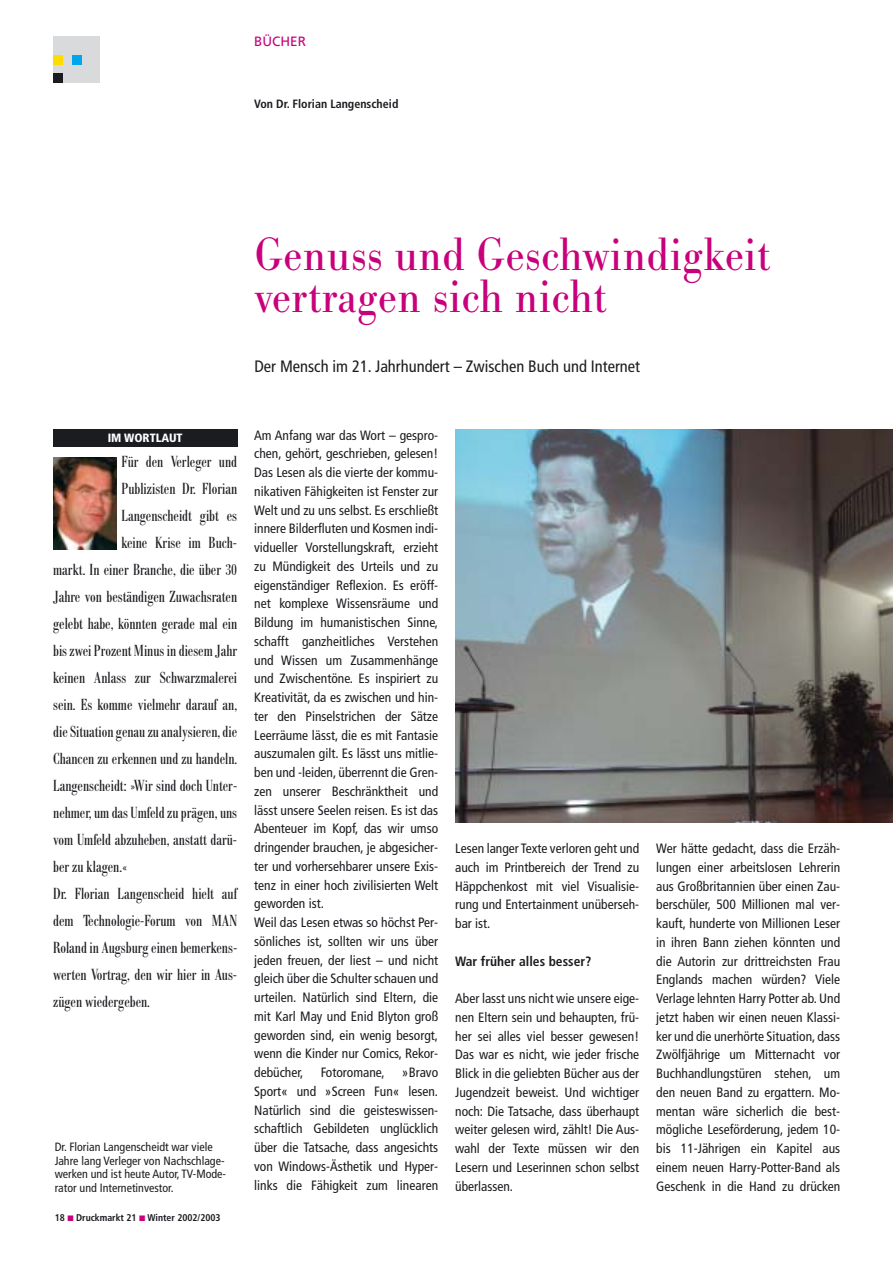
<style>
.page{position:relative;width:893px;height:1263px;background:#fff}
.page>*{position:absolute;margin:0;border:0;box-sizing:border-box;transform-origin:0 0}
.t1{font:48px/42px "Bodoni Nr 1 SB";color:#c8007b;scale:.9 1}
.t2{font:16.5px "Bodoni Nr 1 SB Con";color:#1b1c20}
.t3{font:condensed 16.5px "Frutiger";color:#1b1c20}
.t4{font:condensed 13.5px/18.8px "Frutiger";color:#1b1c20;text-align:justify}
.t5{font:700 condensed 13.5px "Frutiger";color:#1b1c20}
.t6{font:13.5px "Frutiger";color:#c8007b}
.t7{font:condensed 12px/13.5px "Frutiger";color:#1b1c20}
.t8{font:700 condensed 12px "Frutiger";color:#1b1c20}
.t9{font:900 condensed 12px "Frutiger";color:#fff}
.t10{font:700 condensed 9.75px "Frutiger";color:#1b1c20}
</style>
<div class="page">
<div style="left:53px;top:429px;width:184px;height:18px;background:#1b1c20"></div>
<div style="left:53px;top:36px;width:47px;height:47px;background:#d8dadc"></div>
<div style="left:72px;top:55px;width:9px;height:9px;background:#00a6eb"></div>
<div style="left:53px;top:74px;width:10px;height:9px;background:#1b1c20"></div>
<div style="left:53px;top:55px;width:10px;height:9px;background:#ffdc00"></div>
<img style="left:455px;top:429px;width:437px;height:394px">
<img style="left:53px;top:457px;width:64px;height:93px">
<p class="t6" style="left:254px;top:36px;width:53px">BÜCHER</p>
<p class="t8" style="left:254px;top:99px;width:146px">Von Dr. Florian Langenscheid</p>
<h1 class="t1" style="left:254px;top:239px;width:575px">Genuss und Geschwindigkeit vertragen sich nicht</h1>
<p class="t3" style="left:254px;top:359px;width:387px">Der Mensch im 21. Jahrhundert – Zwischen Buch und Internet</p>
<p class="t9" style="left:108px;top:433px;width:76px">IM WORTLAUT</p>
<p class="t2" style="left:121px;top:455px;width:117px">Für den Verleger und</p>
<p class="t2" style="left:121px;top:482px;width:117px">Publizisten Dr. Florian</p>
<p class="t2" style="left:121px;top:509px;width:117px">Langenscheidt gibt es</p>
<p class="t2" style="left:121px;top:536px;width:117px">keine Krise im Buch-</p>
<p class="t2" style="left:53px;top:563px;width:185px">markt. In einer Branche, die über 30</p>
<p class="t2" style="left:53px;top:590px;width:185px">Jahre von beständigen Zuwachsraten</p>
<p class="t2" style="left:53px;top:617px;width:185px">gelebt habe, könnten gerade mal ein</p>
<p class="t2" style="left:53px;top:644px;width:185px">bis zwei Prozent Minus in diesem Jahr</p>
<p class="t2" style="left:53px;top:671px;width:185px">keinen Anlass zur Schwarzmalerei</p>
<p class="t2" style="left:53px;top:698px;width:185px">sein. Es komme vielmehr darauf an,</p>
<p class="t2" style="left:53px;top:725px;width:185px">die Situation genau zu analysieren, die</p>
<p class="t2" style="left:53px;top:752px;width:185px">Chancen zu erkennen und zu handeln.</p>
<p class="t2" style="left:53px;top:779px;width:185px">Langenscheidt: »Wir sind doch Unter-</p>
<p class="t2" style="left:53px;top:806px;width:185px">nehmer, um das Umfeld zu prägen, uns</p>
<p class="t2" style="left:53px;top:833px;width:185px">vom Umfeld abzuheben, anstatt darü-</p>
<p class="t2" style="left:53px;top:860px;width:76px">ber zu klagen.«</p>
<p class="t2" style="left:53px;top:887px;width:185px">Dr. Florian Langenscheid hielt auf</p>
<p class="t2" style="left:53px;top:914px;width:185px">dem Technologie-Forum von MAN</p>
<p class="t2" style="left:53px;top:941px;width:185px">Roland in Augsburg einen bemerkens-</p>
<p class="t2" style="left:53px;top:968px;width:185px">werten Vortrag, den wir hier in Aus-</p>
<p class="t2" style="left:53px;top:995px;width:98px">zügen wiedergeben.</p>
<p class="t7" style="left:55px;top:1141px;width:173px">Dr. Florian Langenscheidt war viele Jahre lang Verleger von Nachschlage&shy;werken und ist heute Autor, TV-Mode&shy;rator und Internetinvestor.</p>
<p class="t10" style="left:55px;top:1213px;width:167px">18 Druckmarkt 21 Winter 2002/2003</p>
<p class="t4" style="left:254px;top:427px;width:185px;text-align:left">Am Anfang war das Wort – gespro&shy;chen, gehört, geschrieben, gelesen!<br>Das Lesen als die vierte der kommu&shy;nikativen Fähigkeiten ist Fenster zur Welt und zu uns selbst. Es erschließt innere Bilderfluten und Kosmen indi&shy;vidueller Vorstellungskraft, erzieht zu Mündigkeit des Urteils und zu eigenständiger Reflexion. Es eröff&shy;net komplexe Wissensräume und Bildung im humanistischen Sinne, schafft ganzheitliches Verstehen und Wissen um Zusammenhänge und Zwischentöne. Es inspiriert zu Kreativität, da es zwischen und hin&shy;ter den Pinselstrichen der Sätze Leerräume lässt, die es mit Fantasie auszumalen gilt. Es lässt uns mitlie&shy;ben und -leiden, überrennt die Gren&shy;zen unserer Beschränktheit und lässt unsere Seelen reisen. Es ist das Abenteuer im Kopf, das wir umso dringender brauchen, je abgesicher&shy;ter und vorhersehbarer unsere Exis&shy;tenz in einer hoch zivilisierten Welt geworden ist.<br>Weil das Lesen etwas so höchst Per&shy;sönliches ist, sollten wir uns über jeden freuen, der liest – und nicht gleich über die Schulter schauen und urteilen. Natürlich sind Eltern, die mit Karl May und Enid Blyton groß geworden sind, ein wenig besorgt, wenn die Kinder nur Comics, Rekor&shy;debücher,</p>
<p class="t4" style="left:254px;top:1064px;width:185px;text-indent:148px">»Bravo Sport« und »Screen Fun« lesen.<br>Natürlich sind die geisteswissen&shy;schaftlich Gebildeten unglücklich über die Tatsache, dass angesichts von Windows-Ästhetik und Hyper&shy;links die Fähigkeit zum linearen</p>
<p class="t4" style="left:321px;top:1064px;width:65px">Fotoromane,</p>
<p class="t4" style="left:455px;top:840px;width:185px">Lesen langer Texte verloren geht und auch im Printbereich der Trend zu Häppchenkost mit viel Visualisie&shy;rung und Entertainment unüberseh&shy;bar ist.</p>
<p class="t5" style="left:455px;top:956px;width:138px">War früher alles besser?</p>
<p class="t4" style="left:455px;top:990px;width:185px">Aber lasst uns nicht wie unsere eige&shy;nen Eltern sein und behaupten, frü&shy;her sei alles viel besser gewesen!<br>Das war es nicht, wie jeder frische Blick in die geliebten Bücher aus der Jugendzeit beweist. Und wichtiger noch: Die Tatsache, dass überhaupt weiter gelesen wird, zählt! Die Aus&shy;wahl der Texte müssen wir den Lesern und Leserinnen schon selbst überlassen.</p>
<p class="t4" style="left:656px;top:840px;width:185px">Wer hätte gedacht, dass die Erzäh&shy;lungen einer arbeitslosen Lehrerin aus Großbritannien über einen Zau&shy;berschüler, 500 Millionen mal ver&shy;kauft, hunderte von Millionen Leser in ihren Bann ziehen könnten und die Autorin zur drittreichsten Frau Englands machen würden? Viele Verlage lehnten Harry Potter ab. Und jetzt haben wir einen neuen Klassi&shy;ker und die unerhörte Situation, dass Zwölfjährige um Mitternacht vor Buchhandlungstüren stehen, um den neuen Band zu ergattern. Mo&shy;mentan wäre sicherlich die best&shy;mögliche Leseförderung, jedem 10- bis 11-Jährigen ein Kapitel aus einem neuen Harry-Potter-Band als Geschenk in die Hand zu drücken</p>
</div>
